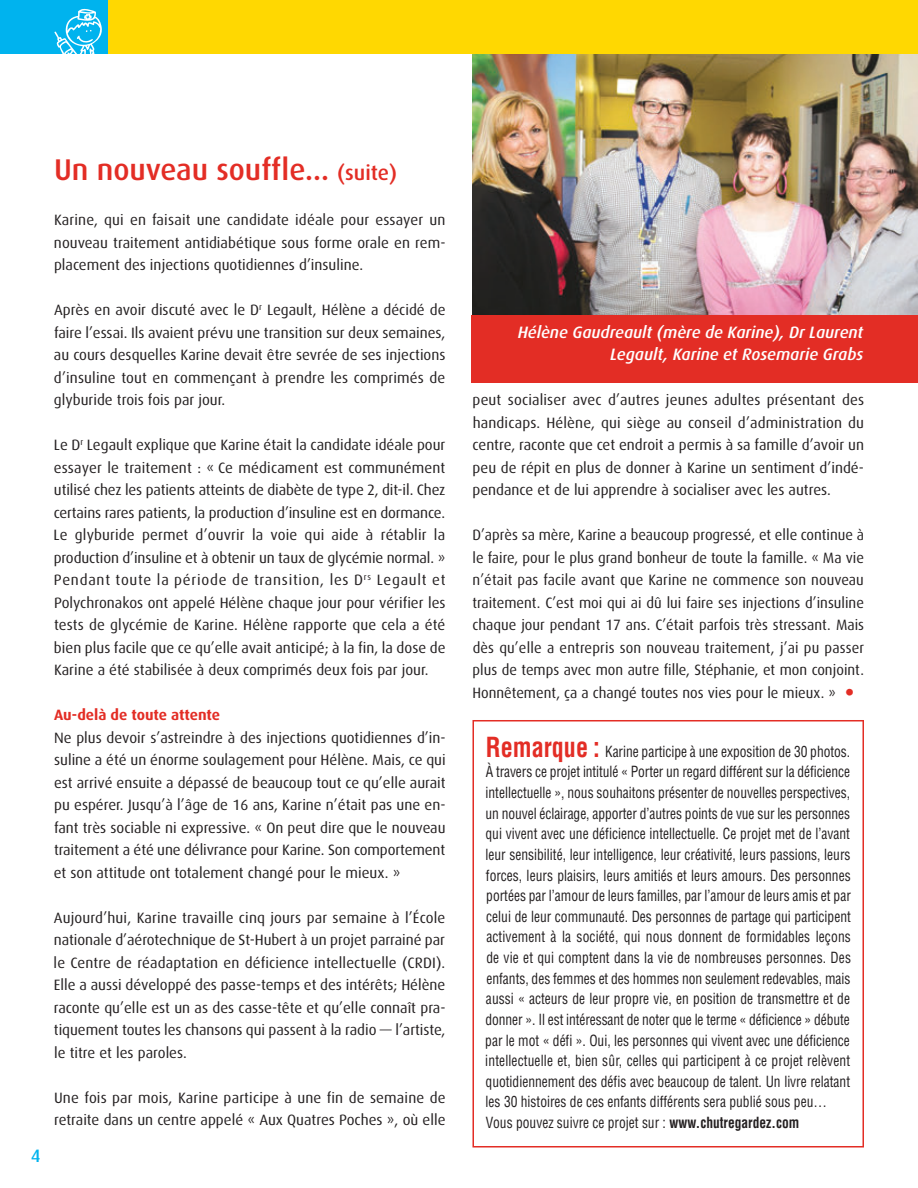
<style>
.page{position:relative;width:918px;height:1188px;background:#fff}
.page>*{position:absolute;margin:0;border:0;box-sizing:border-box;transform-origin:0 0}
.t1{font:36px "Dax";color:#e32d25}
.t2{font:500 30px "Dax";color:#e32d25}
.t3{font:500 18px "Dax";color:#00b3ee}
.t4{font:italic 500 16.5px/22.5px "Dax";color:#fff;text-align:right}
.t5{font:15px/22.5px "Dax";color:#231f20;text-align:justify}
.t6{font:condensed 15px/20.7px "Helvetica";color:#231f20;scale:.9 1}
.t7{font:700 15px "Dax";color:#e32d25}
.s1{font-size:21px}
.s2{font-weight:700;font-size:27px;color:#e32d25}
.s3{font-weight:700}
</style>
<div class="page">
<img style="left:472px;top:54px;width:446px;height:261px">
<div style="left:472px;top:315px;width:446px;height:67px;background:#e32d25"></div>
<svg style="left:472px;top:720px;width:392px;height:428px"></svg>
<div style="left:0;top:0;width:918px;height:54px;background:#ffd801"></div>
<div style="left:0;top:0;width:108px;height:54px;background:#00b3ee"></div>
<svg style="left:54px;top:9px;width:48px;height:45px"></svg>
<p class="t3" style="left:31px;top:1145px;width:11px">4</p>
<h2 class="t2" style="left:54px;top:153px;width:345px">Un nouveau souffle... <span class="s1">(suite)</span></h2>
<p class="t5" style="left:54px;top:209px;width:393px">Karine, qui en faisait une candidate idéale pour essayer un nouveau traitement antidiabétique sous forme orale en rem&shy;placement des injections quotidiennes d’insuline.</p>
<p class="t5" style="left:54px;top:299px;width:393px">Après en avoir discuté avec le D<sup>r</sup> Legault, Hélène a décidé de faire l’essai. Ils avaient prévu une transition sur deux semaines, au cours desquelles Karine devait être sevrée de ses injections d’insuline tout en commençant à prendre les comprimés de glyburide trois fois par jour.</p>
<p class="t5" style="left:54px;top:434px;width:393px">Le D<sup>r</sup> Legault explique que Karine était la candidate idéale pour essayer le traitement : « Ce médicament est communément utilisé chez les patients atteints de diabète de type 2, dit-il. Chez certains rares patients, la production d’insuline est en dormance.<br>Le glyburide permet d’ouvrir la voie qui aide à rétablir la production d’insuline et à obtenir un taux de glycémie normal. » Pendant toute la période de transition, les D<sup>rs</sup> Legault et Polychronakos ont appelé Hélène chaque jour pour vérifier les tests de glycémie de Karine. Hélène rapporte que cela a été bien plus facile que ce qu’elle avait anticipé; à la fin, la dose de Karine a été stabilisée à deux comprimés deux fois par jour.</p>
<p class="t7" style="left:54px;top:706px;width:168px">Au-delà de toute attente</p>
<p class="t5" style="left:54px;top:726px;width:393px">Ne plus devoir s’astreindre à des injections quotidiennes d’in&shy;suline a été un énorme soulagement pour Hélène. Mais, ce qui est arrivé ensuite a dépassé de beaucoup tout ce qu’elle aurait pu espérer. Jusqu’à l’âge de 16 ans, Karine n’était pas une en&shy;fant très sociable ni expressive. « On peut dire que le nouveau traitement a été une délivrance pour Karine. Son comportement et son attitude ont totalement changé pour le mieux. »</p>
<p class="t5" style="left:54px;top:906px;width:393px">Aujourd’hui, Karine travaille cinq jours par semaine à l’École nationale d’aérotechnique de St-Hubert à un projet parrainé par le Centre de réadaptation en déficience intellectuelle (CRDI).<br>Elle a aussi développé des passe-temps et des intérêts; Hélène raconte qu’elle est un as des casse-tête et qu’elle connaît pra&shy;tiquement toutes les chansons qui passent à la radio — l’artiste, le titre et les paroles.</p>
<p class="t5" style="left:54px;top:1086px;width:393px">Une fois par mois, Karine participe à une fin de semaine de retraite dans un centre appelé « Aux Quatres Poches », où elle</p>
<p class="t4" style="left:518px;top:321px;width:347px">Hélène Gaudreault (mère de Karine), Dr Laurent<br>Legault, Karine et Rosemarie Grabs</p>
<p class="t5" style="left:472px;top:389px;width:393px">peut socialiser avec d’autres jeunes adultes présentant des handicaps. Hélène, qui siège au conseil d’administration du centre, raconte que cet endroit a permis à sa famille d’avoir un peu de répit en plus de donner à Karine un sentiment d’indé&shy;pendance et de lui apprendre à socialiser avec les autres.</p>
<p class="t5" style="left:472px;top:524px;width:393px">D’après sa mère, Karine a beaucoup progressé, et elle continue à le faire, pour le plus grand bonheur de toute la famille. « Ma vie n’était pas facile avant que Karine ne commence son nouveau traitement. C’est moi qui ai dû lui faire ses injections d’insuline chaque jour pendant 17 ans. C’était parfois très stressant. Mais dès qu’elle a entrepris son nouveau traitement, j’ai pu passer plus de temps avec mon autre fille, Stéphanie, et mon conjoint.<br>Honnêtement, ça a changé toutes nos vies pour le mieux. »</p>
<h1 class="t1" style="left:844px;top:672px;width:13px">•</h1>
<p class="t6" style="left:485px;top:741px;width:408px"><span class="s2">Remarque :</span> Karine participe à une exposition de 30 photos.<br>À travers ce projet intitulé « Porter un regard différent sur la déficience intellectuelle », nous souhaitons présenter de nouvelles perspectives, un nouvel éclairage, apporter d’autres points de vue sur les personnes qui vivent avec une déficience intellectuelle. Ce projet met de l’avant leur sensibilité, leur intelligence, leur créativité, leurs passions, leurs forces, leurs plaisirs, leurs amitiés et leurs amours. Des personnes portées par l’amour de leurs familles, par l’amour de leurs amis et par celui de leur communauté. Des personnes de partage qui participent activement à la société, qui nous donnent de formidables leçons de vie et qui comptent dans la vie de nombreuses personnes. Des enfants, des femmes et des hommes non seulement redevables, mais aussi « acteurs de leur propre vie, en position de transmettre et de donner ». Il est intéressant de noter que le terme « déficience » débute par le mot « défi ». Oui, les personnes qui vivent avec une déficience intellectuelle et, bien sûr, celles qui participent à ce projet relèvent quotidiennement des défis avec beaucoup de talent. Un livre relatant les 30 histoires de ces enfants différents sera publié sous peu… Vous pouvez suivre ce projet sur : <span class="s3">www.chutregardez.com</span></p>
</div>
